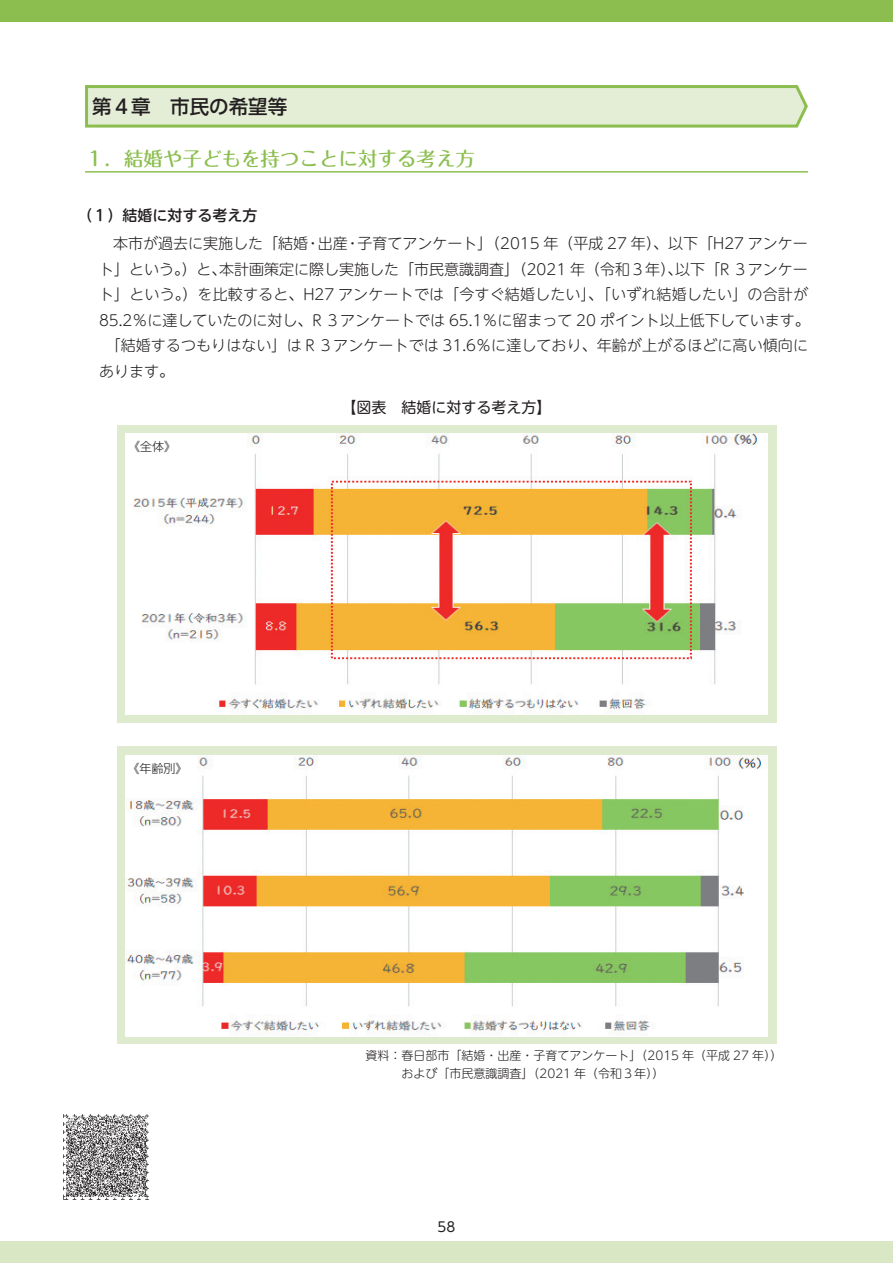
<style>
.page{position:relative;width:893px;height:1263px;background:#fff}
.page>*{position:absolute;margin:0;border:0;box-sizing:border-box;transform-origin:0 0}
.t1{font:500 19.5px "Maru Fo Pro";color:#8bbe4f}
.t2{font:500 19.5px "UD Shin Go Pro";color:#231f20}
.t3{font:300 15px "UD Shin M Go Pro";color:#231f20}
.t4{font:15px "UD Shin M Go Pro";color:#231f20}
.t5{font:500 15px "UD Shin M Go Pro";color:#231f20}
.t6{font:13.5px "UD Shin Go Pro";color:#231f20}
.t7{font:300 12px/18px "UD Shin M Go Pro";color:#231f20}
.t8{font:300 12px "UD Shin Go Pro";color:#231f20}
</style>
<div class="page">
<svg style="left:85px;top:85px;width:723px;height:43px;background:#d7e7c3"></svg>
<hr style="left:85px;top:171px;width:723px;height:2px;background:#8bbe4f">
<div style="left:117px;top:425px;width:659px;height:298px;background:#deebce"></div>
<div style="left:117px;top:746px;width:659px;height:298px;background:#deebce"></div>
<img style="left:125px;top:434px;width:642px;height:280px">
<img style="left:125px;top:756px;width:642px;height:281px">
<div style="left:0;top:0;width:893px;height:21px;background:#8bbe4f"></div>
<div style="left:0;top:1242px;width:893px;height:21px;background:#d9e7c5"></div>
<img style="left:64px;top:1114px;width:85px;height:85px">
<h1 class="t2" style="left:92px;top:90px;width:197px">第４章　市民の希望等</h1>
<h1 class="t1" style="left:85px;top:143px;width:391px">１．結婚や子どもを持つことに対する考え方</h1>
<p class="t5" style="left:78px;top:203px;width:181px">（１）結婚に対する考え方</p>
<p class="t3" style="left:113px;top:231px;width:696px">本市が過去に実施した「結婚・出産・子育てアンケート」（2015 年（平成 27 年）、以下「H27 アンケー</p>
<p class="t3" style="left:99px;top:257px;width:710px">ト」という。）と、本計画策定に際し実施した「市民意識調査」（2021 年（令和３年）、以下「R ３アンケー</p>
<p class="t3" style="left:99px;top:282px;width:711px">ト」という。）を比較すると、H27 アンケートでは「今すぐ結婚したい」、「いずれ結婚したい」の合計が</p>
<p class="t3" style="left:99px;top:308px;width:712px">85.2％に達していたのに対し、R ３アンケートでは 65.1％に留まって 20 ポイント以上低下しています。</p>
<p class="t3" style="left:106px;top:333px;width:704px">「結婚するつもりはない」は R ３アンケートでは 31.6％に達しており、年齢が上がるほどに高い傾向に</p>
<p class="t3" style="left:99px;top:359px;width:76px">あります。</p>
<p class="t4" style="left:341px;top:395px;width:211px">【図表　結婚に対する考え方】</p>
<p class="t8" style="left:128px;top:437px;width:49px">《全体》</p>
<p class="t8" style="left:127px;top:759px;width:61px">《年齢別》</p>
<p class="t7" style="left:365px;top:1046px;width:418px">資料：春日部市「結婚・出産・子育てアンケート」（2015 年（平成 27 年））　　　および「市民意識調査」（2021 年（令和３年））</p>
<p class="t6" style="left:438px;top:1216px;width:19px">58</p>
</div>
